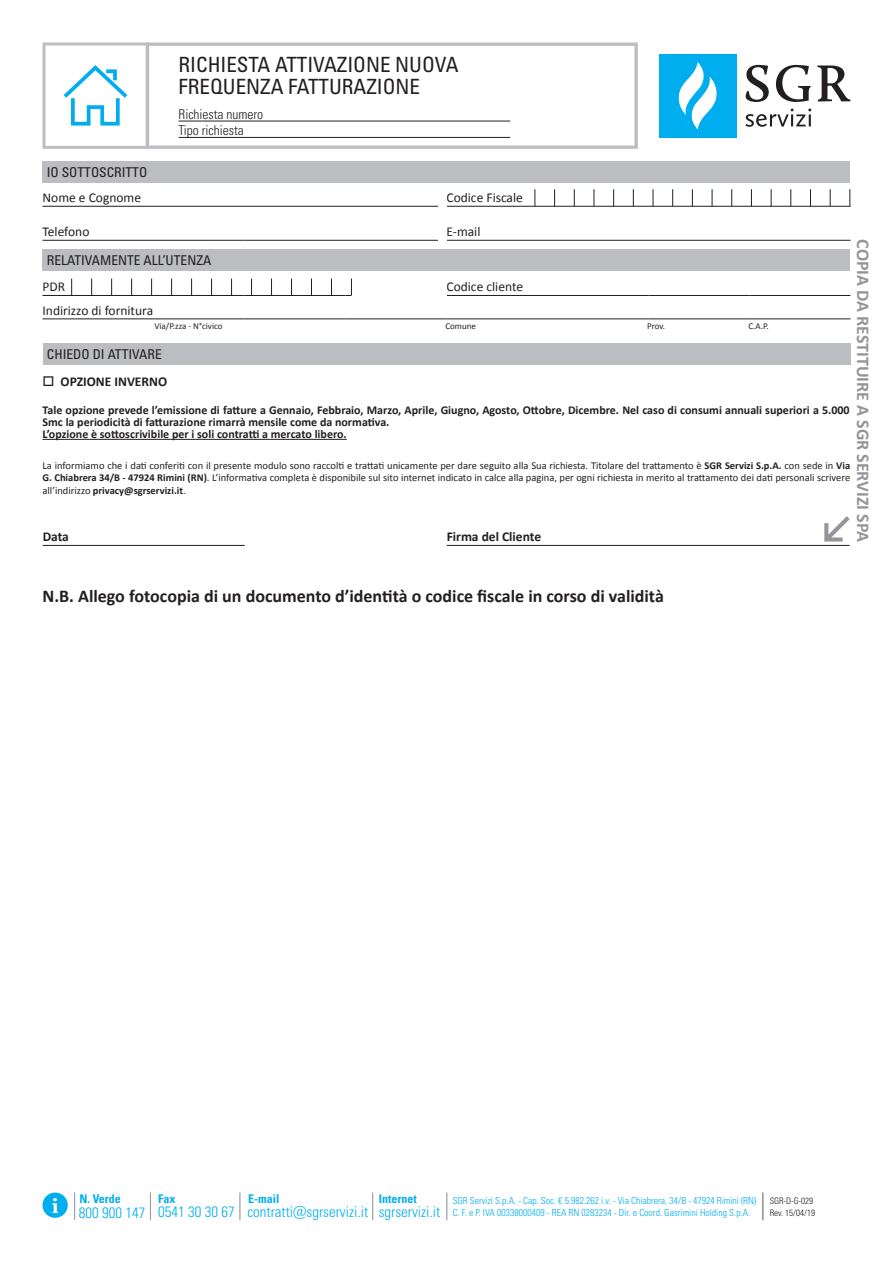
<style>
.page{position:relative;width:893px;height:1263px;background:#fff}
.page>*{position:absolute;margin:0;border:0;box-sizing:border-box;transform-origin:0 0}
.t1{font:condensed 21px/22.5px "Univers LT Pro";color:#231f20}
.t2{font:700 19.65px "Georgia";color:#fff}
.t3{font:700 18px "Calibri";color:#231f20}
.t4{font:700 18px "Calibri";color:#939598}
.t5{font:300 condensed 15px "Univers LT Pro";color:#00aeef}
.t6{font:13.5px "Calibri";color:#231f20}
.t7{font:condensed 13.5px "Univers LT Pro";color:#231f20}
.t8{font:700 13.5px "Calibri";color:#231f20}
.t9{font:300 condensed 13.5px/16.2px "Univers LT Pro";color:#231f20}
.t10{font:700 12px/12px "Calibri";color:#231f20}
.t11{font:700 condensed 12px "Univers LT Pro";color:#00aeef}
.t12{font:10.5px/12.6px "Calibri";color:#231f20;text-align:justify}
.t13{font:300 condensed 9.75px "Univers LT Pro";color:#00aeef}
.t14{font:9px "Calibri";color:#231f20}
.t15{font:300 condensed 9px/12px "Univers LT Pro";color:#231f20}
.s1{font-weight:700}
</style>
<div class="page">
<svg style="left:149px;top:43px;width:489px;height:106px"></svg>
<svg style="left:43px;top:43px;width:106px;height:106px"></svg>
<hr style="left:43px;top:206px;width:201px;height:1px;background:#231f20">
<hr style="left:244px;top:206px;width:202px;height:1px;background:#231f20">
<hr style="left:446px;top:206px;width:404px;height:1px;background:#231f20">
<hr style="left:43px;top:240px;width:201px;height:1px;background:#231f20">
<hr style="left:244px;top:240px;width:202px;height:1px;background:#231f20">
<hr style="left:446px;top:240px;width:404px;height:1px;background:#231f20">
<hr style="left:179px;top:121px;width:331px;height:1px;background:#231f20">
<hr style="left:179px;top:137px;width:331px;height:1px;background:#231f20">
<div style="left:659px;top:54px;width:78px;height:83px;background:#00aeef"></div>
<svg style="left:679px;top:62px;width:38px;height:68px"></svg>
<svg style="left:746px;top:65px;width:23px;height:37px"></svg>
<svg style="left:776px;top:65px;width:35px;height:37px"></svg>
<svg style="left:817px;top:66px;width:33px;height:36px"></svg>
<svg style="left:746px;top:109px;width:65px;height:18px"></svg>
<hr style="left:43px;top:545px;width:202px;height:1px;background:#231f20">
<hr style="left:447px;top:545px;width:403px;height:1px;background:#231f20">
<svg style="left:824px;top:516px;width:26px;height:26px"></svg>
<hr style="left:43px;top:295px;width:201px;height:1px;background:#231f20">
<hr style="left:244px;top:295px;width:101px;height:1px;background:#231f20">
<hr style="left:345px;top:295px;width:101px;height:1px;background:#231f20">
<hr style="left:446px;top:295px;width:202px;height:1px;background:#231f20">
<hr style="left:43px;top:319px;width:201px;height:1px;background:#231f20">
<hr style="left:244px;top:319px;width:101px;height:1px;background:#231f20">
<hr style="left:345px;top:319px;width:101px;height:1px;background:#231f20">
<hr style="left:446px;top:319px;width:202px;height:1px;background:#231f20">
<hr style="left:648px;top:319px;width:101px;height:1px;background:#231f20">
<hr style="left:749px;top:319px;width:101px;height:1px;background:#231f20">
<hr style="left:648px;top:295px;width:101px;height:1px;background:#231f20">
<hr style="left:749px;top:295px;width:101px;height:1px;background:#231f20">
<div style="left:438px;top:284px;width:8px;height:23px;background:#fff"></div>
<div style="left:352px;top:280px;width:86px;height:19px;background:#fff"></div>
<svg style="left:71px;top:279px;width:1px;height:16px"></svg>
<svg style="left:91px;top:279px;width:1px;height:16px"></svg>
<svg style="left:111px;top:279px;width:1px;height:16px"></svg>
<svg style="left:131px;top:279px;width:1px;height:16px"></svg>
<svg style="left:151px;top:279px;width:1px;height:16px"></svg>
<svg style="left:171px;top:279px;width:1px;height:16px"></svg>
<svg style="left:191px;top:279px;width:1px;height:16px"></svg>
<svg style="left:211px;top:279px;width:1px;height:16px"></svg>
<svg style="left:231px;top:279px;width:1px;height:16px"></svg>
<svg style="left:251px;top:279px;width:1px;height:16px"></svg>
<svg style="left:271px;top:279px;width:1px;height:16px"></svg>
<svg style="left:291px;top:279px;width:1px;height:16px"></svg>
<svg style="left:311px;top:279px;width:1px;height:16px"></svg>
<svg style="left:331px;top:279px;width:1px;height:16px"></svg>
<svg style="left:351px;top:279px;width:1px;height:17px"></svg>
<div style="left:43px;top:250px;width:807px;height:21px;background:#bcbdc0"></div>
<div style="left:43px;top:162px;width:807px;height:21px;background:#bcbdc0"></div>
<div style="left:43px;top:343px;width:807px;height:22px;background:#bcbdc0"></div>
<svg style="left:535px;top:189px;width:1px;height:17px"></svg>
<svg style="left:554px;top:189px;width:1px;height:17px"></svg>
<svg style="left:574px;top:189px;width:1px;height:17px"></svg>
<svg style="left:594px;top:189px;width:1px;height:17px"></svg>
<svg style="left:613px;top:189px;width:1px;height:17px"></svg>
<svg style="left:633px;top:189px;width:1px;height:17px"></svg>
<svg style="left:653px;top:189px;width:1px;height:17px"></svg>
<svg style="left:672px;top:189px;width:1px;height:17px"></svg>
<svg style="left:692px;top:189px;width:1px;height:17px"></svg>
<svg style="left:712px;top:189px;width:1px;height:17px"></svg>
<svg style="left:731px;top:189px;width:1px;height:17px"></svg>
<svg style="left:751px;top:189px;width:1px;height:17px"></svg>
<svg style="left:771px;top:189px;width:1px;height:17px"></svg>
<svg style="left:790px;top:189px;width:1px;height:17px"></svg>
<svg style="left:810px;top:189px;width:1px;height:17px"></svg>
<svg style="left:830px;top:189px;width:1px;height:17px"></svg>
<svg style="left:850px;top:189px;width:1px;height:17px"></svg>
<div style="left:438px;top:234px;width:8px;height:13px;background:#fff"></div>
<div style="left:438px;top:186px;width:8px;height:32px;background:#fff"></div>
<div style="left:43px;top:1192px;width:25px;height:26px;background:#00aeef;border-radius:50%"></div>
<svg style="left:74px;top:1192px;width:1px;height:28px"></svg>
<svg style="left:150px;top:1192px;width:1px;height:28px"></svg>
<svg style="left:240px;top:1192px;width:1px;height:28px"></svg>
<svg style="left:372px;top:1192px;width:1px;height:28px"></svg>
<svg style="left:446px;top:1192px;width:1px;height:28px"></svg>
<hr style="left:762px;top:1192px;width:2px;height:28px;background:#939598">
<hr style="left:43px;top:439px;width:304px;height:1px;background:#231f20">
<p class="t7" style="left:47px;top:164px;width:102px">IO SOTTOSCRITTO</p>
<h1 class="t1" style="left:179px;top:52px;width:282px">RICHIESTA ATTIVAZIONE NUOVA<br>FREQUENZA FATTURAZIONE</h1>
<p class="t9" style="left:179px;top:105px;width:86px">Richiesta numero<br>Tipo richiesta</p>
<p class="t6" style="left:43px;top:189px;width:100px">Nome e Cognome</p>
<p class="t6" style="left:446px;top:189px;width:78px">Codice Fiscale</p>
<p class="t6" style="left:43px;top:223px;width:48px">Telefono</p>
<p class="t6" style="left:446px;top:223px;width:35px">E-mail</p>
<h3 class="t4" style="left:875px;top:239px;width:304px;rotate:90deg">COPIA DA RESTITUIRE A SGR SERVIZI SPA</h3>
<p class="t7" style="left:47px;top:252px;width:166px">RELATIVAMENTE ALL’UTENZA</p>
<p class="t6" style="left:43px;top:278px;width:24px">PDR</p>
<p class="t6" style="left:446px;top:278px;width:78px">Codice cliente</p>
<p class="t6" style="left:43px;top:302px;width:112px">Indirizzo di fornitura</p>
<p class="t14" style="left:154px;top:320px;width:70px">Via/P.zza - N°civico</p>
<p class="t14" style="left:445px;top:320px;width:32px">Comune</p>
<p class="t14" style="left:647px;top:320px;width:19px">Prov.</p>
<p class="t14" style="left:748px;top:320px;width:22px">C.A.P.</p>
<p class="t7" style="left:47px;top:346px;width:116px">CHIEDO DI ATTIVARE</p>
<p class="t8" style="left:43px;top:373px;width:126px">□ OPZIONE INVERNO</p>
<p class="t10" style="left:43px;top:404px;width:809px">Tale opzione prevede l’emissione di fatture a Gennaio, Febbraio, Marzo, Aprile, Giugno, Agosto, Ottobre, Dicembre. Nel caso di consumi annuali superiori a 5.000<br>Smc la periodicità di fatturazione rimarrà mensile come da normativa.<br>L’opzione è sottoscrivibile per i soli contratti a mercato libero.</p>
<p class="t12" style="left:43px;top:459px;width:809px">La informiamo che i dati conferiti con il presente modulo sono raccolti e trattati unicamente per dare seguito alla Sua richiesta. Titolare del trattamento è <span class="s1">SGR Servizi S.p.A.</span> con sede in <span class="s1">Via G. Chiabrera 34/B - 47924 Rimini (RN)</span>. L’informativa completa è disponibile sul sito internet indicato in calce alla pagina, per ogni richiesta in merito al trattamento dei dati personali scrivere all’indirizzo <span class="s1">privacy@sgrservizi.it</span>.</p>
<p class="t8" style="left:43px;top:528px;width:28px">Data</p>
<p class="t8" style="left:447px;top:528px;width:96px">Firma del Cliente</p>
<h3 class="t3" style="left:43px;top:585px;width:623px">N.B. Allego fotocopia di un documento d’identità o codice fiscale in corso di validità</h3>
<p class="t11" style="left:379px;top:1191px;width:40px">Internet</p>
<h3 class="t5" style="left:379px;top:1202px;width:63px">sgrservizi.it</h3>
<p class="t11" style="left:79px;top:1191px;width:43px">N. Verde</p>
<p class="t11" style="left:158px;top:1191px;width:19px">Fax</p>
<h3 class="t5" style="left:158px;top:1202px;width:78px">0541 30 30 67</h3>
<p class="t11" style="left:248px;top:1191px;width:33px">E-mail</p>
<h3 class="t5" style="left:247px;top:1202px;width:122px">contratti@sgrservizi.it</h3>
<h2 class="t2" style="left:52px;top:1193px;width:8px">i</h2>
<p class="t13" style="left:453px;top:1194px;width:305px">SGR Servizi S.p.A. - Cap. Soc. € 5.982.262 i.v. - Via Chiabrera, 34/B - 47924 Rimini (RN)</p>
<h3 class="t5" style="left:79px;top:1202px;width:68px">800 900 147</h3>
<p class="t13" style="left:453px;top:1206px;width:299px">C. F. e P. IVA 00338000409 - REA RN 0283234 - Dir. e Coord. Gasrimini Holding S.p.A.</p>
<p class="t15" style="left:770px;top:1194px;width:47px">SGR-D-G-029<br>Rev. 15/04/19</p>
</div>
